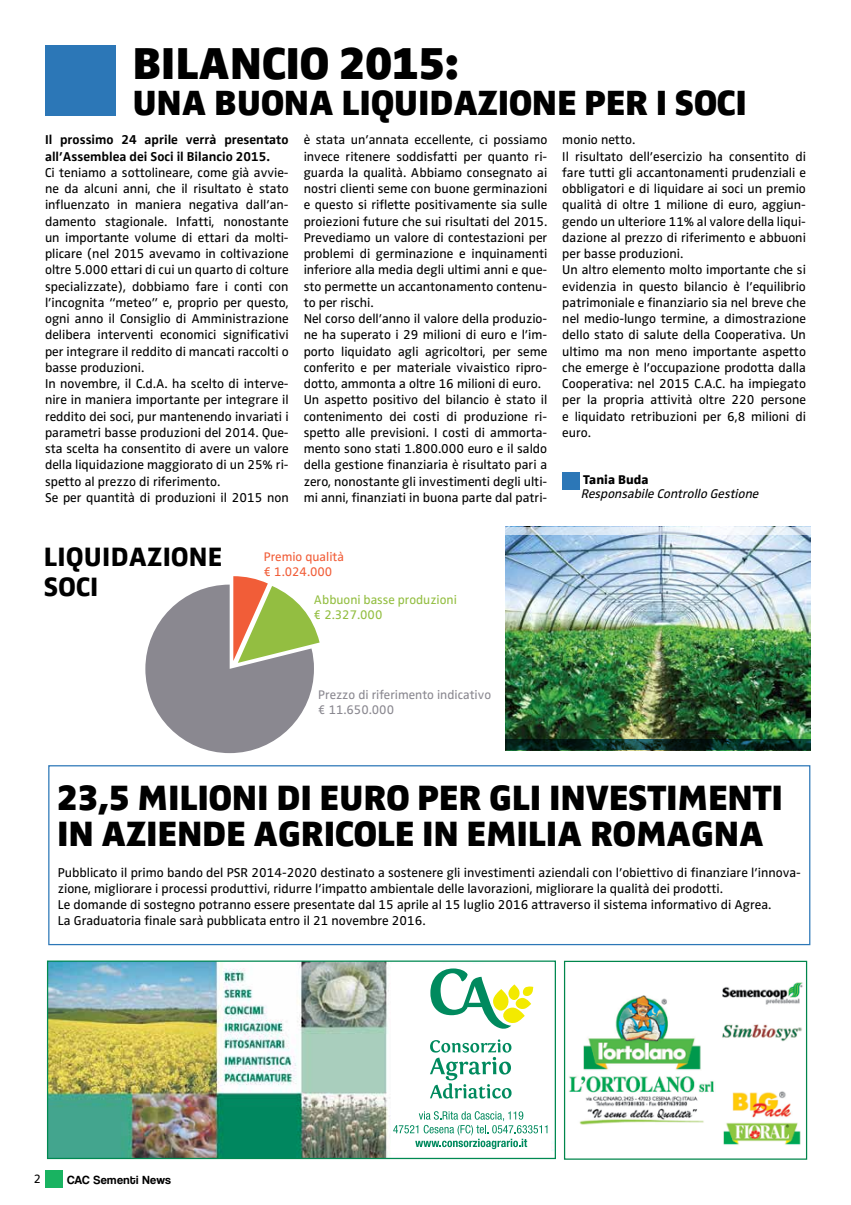
<style>
.page{position:relative;width:851px;height:1205px;background:#fff}
.page>*{position:absolute;margin:0;border:0;box-sizing:border-box;transform-origin:0 0}
.t1{font:46.25px "Zwo w 8";letter-spacing:-.005em;color:#000}
.t2{font:36.38px/36.4px "Zwo w 8";letter-spacing:-.005em;color:#000}
.t3{font:36.25px "Zwo w 8";letter-spacing:-.005em;color:#000}
.t4{font:27.5px/30px "Zwo w 7";letter-spacing:.01em;color:#000}
.t5{font:13.25px/16.2px "Zwo w 4";color:#000}
.t6{font:13.25px/16.2px "Zwo w 6";color:#000}
.t7{font:13.12px "Zwo w 7";color:#000}
.t8{font:italic 13px "Zwo w 4";color:#000}
.t9{font:12.88px/15.5px "Zwo w 4";color:#8a8890}
.t10{font:12.88px/15.5px "Zwo w 4";color:#93be41}
.t11{font:12.88px/15.5px "Zwo w 4";color:#f15d38}
.t12{font:12.5px "Zwo w 4";color:#000}
.t13{font:12.25px "Coolvetica Rg";letter-spacing:.04em;color:#000}
</style>
<div class="page">
<div style="left:45px;top:1170px;width:18px;height:18px;background:#19b361"></div>
<img style="left:49px;top:962px;width:505px;height:195px">
<div style="left:47px;top:960px;width:509px;height:199px;border:1px solid #008951"></div>
<div style="left:391px;top:963px;width:159px;height:189px;background:#fff"></div>
<svg style="left:430px;top:968px;width:103px;height:61px"></svg>
<svg style="left:430px;top:1039px;width:81px;height:59px"></svg>
<svg style="left:393px;top:1111px;width:154px;height:38px"></svg>
<img style="left:569px;top:982px;width:234px;height:163px">
<div style="left:564px;top:961px;width:243px;height:198px;border:1px solid #00864b"></div>
<div style="left:45px;top:45px;width:71px;height:71px;background:#2c77b7"></div>
<div style="left:562px;top:472px;width:18px;height:18px;background:#2c77b7"></div>
<div style="left:48px;top:765px;width:762px;height:180px;border:1px solid #2c77b7"></div>
<svg style="left:145px;top:576px;width:174px;height:177px"></svg>
<img style="left:505px;top:534px;width:305px;height:205px">
<svg style="left:505px;top:527px;width:305px;height:7px"></svg>
<svg style="left:505px;top:739px;width:305px;height:11px;background:#082923"></svg>
<h1 class="t1" style="left:132px;top:36px;width:327px">BILANCIO 2015:</h1>
<h3 class="t3" style="left:132px;top:81px;width:616px">UNA BUONA LIQUIDAZIONE PER I SOCI</h3>
<p class="t6" style="left:45px;top:132px;width:245px">Il prossimo 24 aprile verrà presentato all’Assemblea dei Soci il Bilancio 2015.</p>
<p class="t5" style="left:45px;top:164px;width:245px">Ci teniamo a sottolineare, come già avvie&shy;ne da alcuni anni, che il risultato è stato influenzato in maniera negativa dall’an&shy;damento stagionale. Infatti, nonostante un importante volume di ettari da molti&shy;plicare (nel 2015 avevamo in coltivazione oltre 5.000 ettari di cui un quarto di colture specializzate), dobbiamo fare i conti con l’incognita “meteo” e, proprio per questo, ogni anno il Consiglio di Amministrazione delibera interventi economici significativi per integrare il reddito di mancati raccolti o basse produzioni.<br>In novembre, il C.d.A. ha scelto di interve&shy;nire in maniera importante per integrare il reddito dei soci, pur mantenendo invariati i parametri basse produzioni del 2014. Que&shy;sta scelta ha consentito di avere un valore della liquidazione maggiorato di un 25% ri&shy;spetto al prezzo di riferimento.<br>Se per quantità di produzioni il 2015 non</p>
<p class="t5" style="left:303px;top:132px;width:245px">è stata un’annata eccellente, ci possiamo invece ritenere soddisfatti per quanto ri&shy;guarda la qualità. Abbiamo consegnato ai nostri clienti seme con buone germinazioni e questo si riflette positivamente sia sulle proiezioni future che sui risultati del 2015.<br>Prevediamo un valore di contestazioni per problemi di germinazione e inquinamenti inferiore alla media degli ultimi anni e que&shy;sto permette un accantonamento contenu&shy;to per rischi.<br>Nel corso dell’anno il valore della produzio&shy;ne ha superato i 29 milioni di euro e l’im&shy;porto liquidato agli agricoltori, per seme conferito e per materiale vivaistico ripro&shy;dotto, ammonta a oltre 16 milioni di euro.<br>Un aspetto positivo del bilancio è stato il contenimento dei costi di produzione ri&shy;spetto alle previsioni. I costi di ammorta&shy;mento sono stati 1.800.000 euro e il saldo della gestione finanziaria è risultato pari a zero, nonostante gli investimenti degli ulti&shy;mi anni, finanziati in buona parte dal patri-</p>
<p class="t5" style="left:562px;top:132px;width:245px">monio netto.<br>Il risultato dell’esercizio ha consentito di fare tutti gli accantonamenti prudenziali e obbligatori e di liquidare ai soci un premio qualità di oltre 1 milione di euro, aggiun&shy;gendo un ulteriore 11% al valore della liqui&shy;dazione al prezzo di riferimento e abbuoni per basse produzioni.<br>Un altro elemento molto importante che si evidenzia in questo bilancio è l’equilibrio patrimoniale e finanziario sia nel breve che nel medio-lungo termine, a dimostrazione dello stato di salute della Cooperativa. Un ultimo ma non meno importante aspetto che emerge è l’occupazione prodotta dalla Cooperativa: nel 2015 C.A.C. ha impiegato per la propria attività oltre 220 persone e liquidato retribuzioni per 6,8 milioni di euro.</p>
<p class="t7" style="left:583px;top:472px;width:67px">TANIA BUDA</p>
<p class="t8" style="left:580px;top:486px;width:182px">Responsabile Controllo Gestione</p>
<h3 class="t4" style="left:44px;top:542px;width:162px">LIQUIDAZIONE<br>SOCI</h3>
<p class="t11" style="left:264px;top:548px;width:82px">Premio qualità € 1.024.000</p>
<p class="t10" style="left:314px;top:592px;width:144px">Abbuoni basse produzioni € 2.327.000</p>
<p class="t9" style="left:318px;top:686px;width:174px">Prezzo di riferimento indicativo € 11.650.000</p>
<h2 class="t2" style="left:57px;top:779px;width:727px">23,5 MILIONI DI EURO PER GLI INVESTIMENTI<br>IN AZIENDE AGRICOLE IN EMILIA ROMAGNA</h2>
<p class="t5" style="left:58px;top:864px;width:744px">Pubblicato il primo bando del PSR 2014-2020 destinato a sostenere gli investimenti aziendali con l’obiettivo di finanziare l’innova&shy;zione, migliorare i processi produttivi, ridurre l’impatto ambientale delle lavorazioni, migliorare la qualità dei prodotti.<br>Le domande di sostegno potranno essere presentate dal 15 aprile al 15 luglio 2016 attraverso il sistema informativo di Agrea.<br>La Graduatoria finale sarà pubblicata entro il 21 novembre 2016.</p>
<p class="t12" style="left:34px;top:1172px;width:9px">2</p>
<p class="t13" style="left:67px;top:1172px;width:105px">CAC Sementi News</p>
</div>
